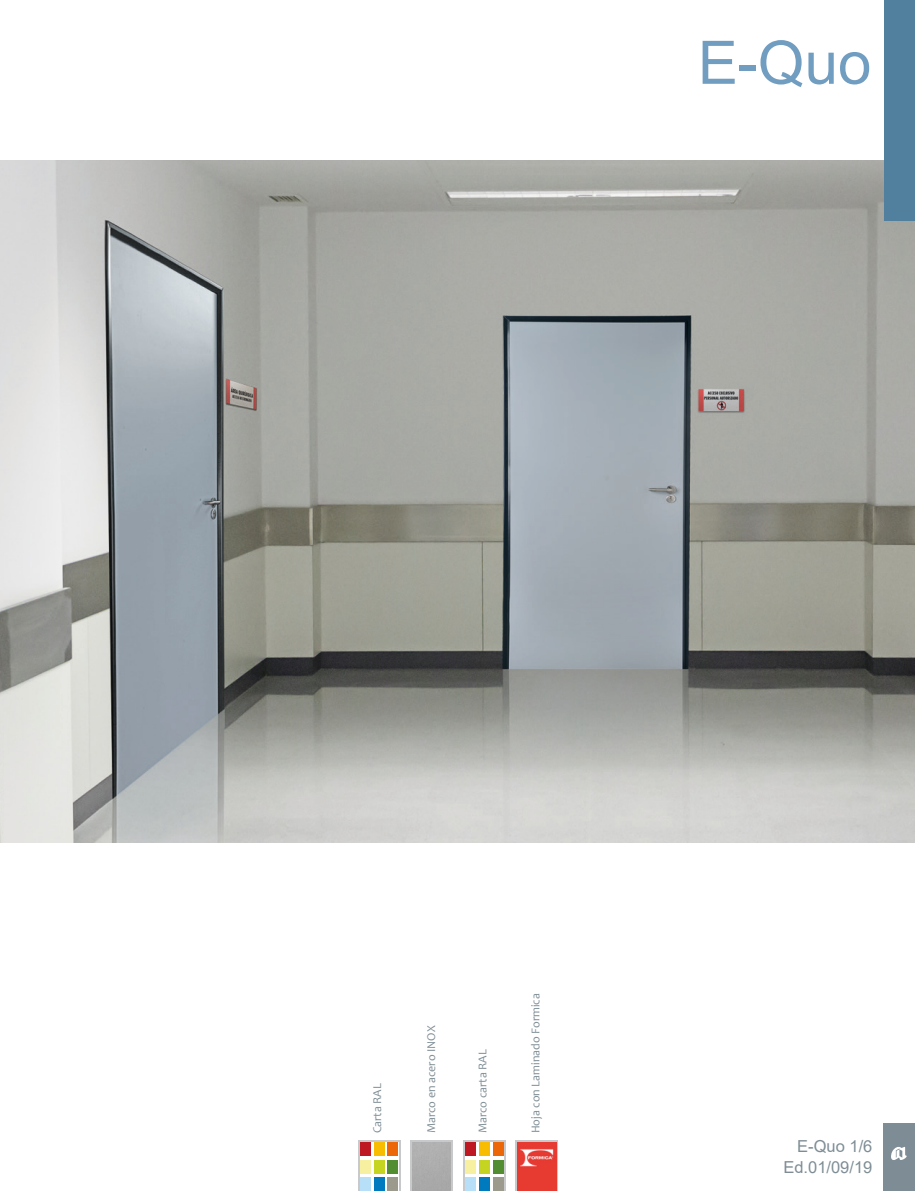
<style>
.page{position:relative;width:915px;height:1191px;background:#fff}
.page>*{position:absolute;margin:0;border:0;box-sizing:border-box;transform-origin:0 0}
.t1{font:60px "Arial";color:#719dc1}
.t2{font:16.5px/21px "Arial";color:#7e8d95;text-align:right}
.t3{font:12px "Candara";color:#7e8d95}
</style>
<div class="page">
<img style="left:0;top:160px;width:914px;height:682px">
<svg style="left:515px;top:1140px;width:43px;height:51px"></svg>
<img style="left:517px;top:1142px;width:39px;height:49px">
<div style="left:410px;top:1140px;width:42px;height:51px;background:linear-gradient(to bottom,#b1b1b1,#a8a7a8)"></div>
<div style="left:412px;top:1142px;width:38px;height:49px;background:#adadad"></div>
<svg style="left:463px;top:1140px;width:42px;height:51px"></svg>
<div style="left:465px;top:1142px;width:38px;height:49px;background:#fff"></div>
<div style="left:492px;top:1177px;width:11px;height:14px;background:#9c9a8c"></div>
<div style="left:479px;top:1142px;width:11px;height:13px;background:#f8bc00"></div>
<div style="left:492px;top:1142px;width:11px;height:13px;background:#ec6708"></div>
<div style="left:465px;top:1142px;width:11px;height:13px;background:#be1923"></div>
<div style="left:465px;top:1159px;width:11px;height:14px;background:#f7f0a0"></div>
<div style="left:479px;top:1159px;width:11px;height:14px;background:#c5d321"></div>
<div style="left:492px;top:1159px;width:11px;height:14px;background:#528e31"></div>
<div style="left:465px;top:1177px;width:11px;height:14px;background:#b8dff8"></div>
<div style="left:479px;top:1177px;width:11px;height:14px;background:#007abf"></div>
<div style="left:358px;top:1140px;width:42px;height:51px;background:linear-gradient(to bottom,#fff,#fff)"></div>
<svg style="left:360px;top:1142px;width:38px;height:49px"></svg>
<div style="left:387px;top:1177px;width:11px;height:14px;background:#9c9a8c"></div>
<div style="left:373px;top:1142px;width:11px;height:13px;background:#f8bc00"></div>
<div style="left:387px;top:1142px;width:11px;height:13px;background:#ec6708"></div>
<div style="left:360px;top:1142px;width:11px;height:13px;background:#be1923"></div>
<div style="left:360px;top:1159px;width:11px;height:14px;background:#f7f0a0"></div>
<div style="left:374px;top:1159px;width:11px;height:14px;background:#c5d321"></div>
<div style="left:387px;top:1159px;width:11px;height:14px;background:#528e31"></div>
<div style="left:360px;top:1177px;width:11px;height:14px;background:#b8dff8"></div>
<div style="left:374px;top:1177px;width:11px;height:14px;background:#007abf"></div>
<div style="left:882px;top:1122px;width:32px;height:69px;background:#7e8d95"></div>
<svg style="left:891px;top:1147px;width:15px;height:13px"></svg>
<div style="left:884px;top:0;width:30px;height:220px;background:#50809d"></div>
<h1 class="t1" style="left:697px;top:21px;width:175px">E-Quo</h1>
<p class="t3" style="left:369px;top:1133px;width:52px;rotate:-90deg">Carta RAL</p>
<p class="t3" style="left:424px;top:1133px;width:109px;rotate:-90deg">Marco en acero INOX</p>
<p class="t3" style="left:475px;top:1133px;width:86px;rotate:-90deg">Marco carta RAL</p>
<p class="t3" style="left:528px;top:1133px;width:141px;rotate:-90deg">Hoja con Laminado Formica</p>
<h2 class="t2" style="left:783px;top:1135px;width:90px">E-Quo 1/6<br>Ed.01/09/19</h2>
</div>
